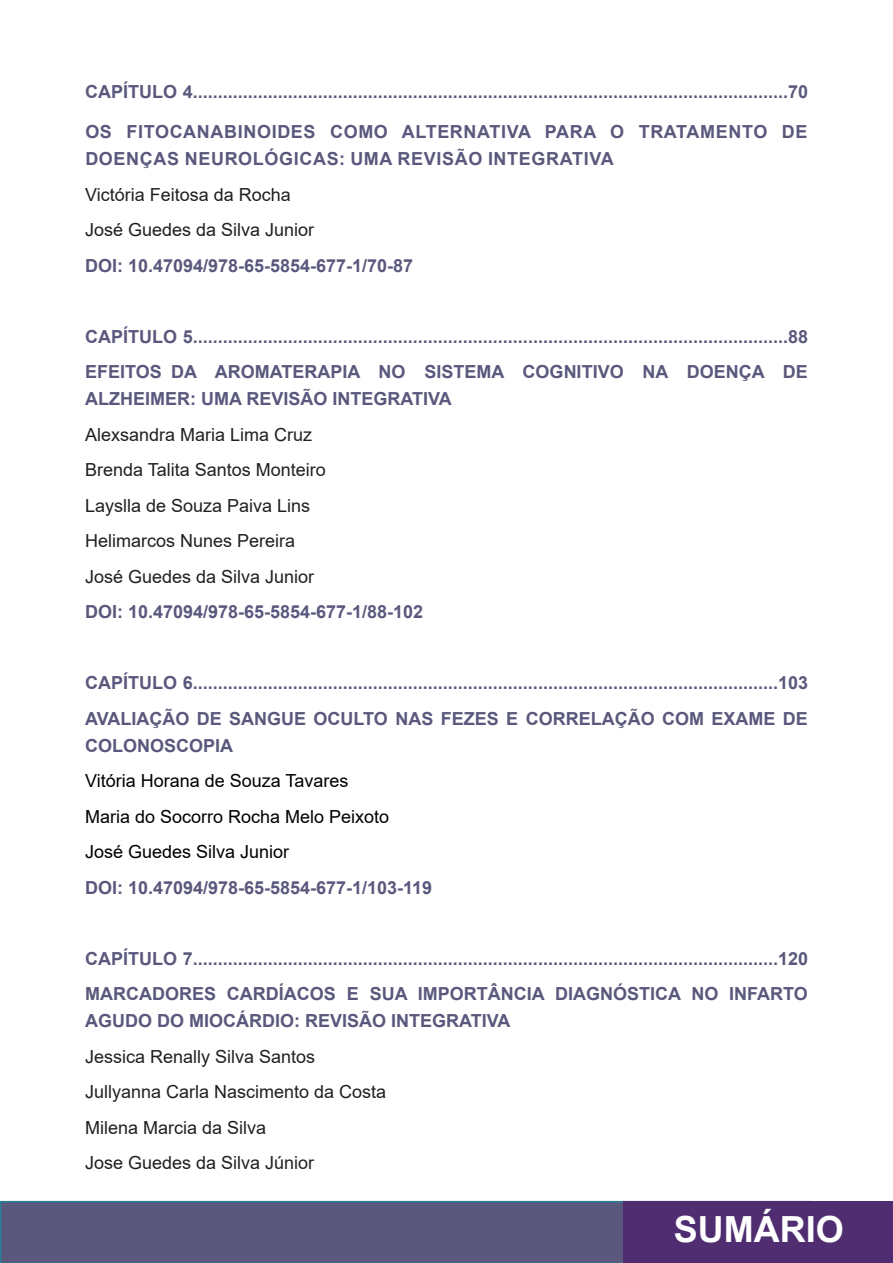
<style>
.page{position:relative;width:893px;height:1263px;background:#fff}
.page>*{position:absolute;margin:0;border:0;box-sizing:border-box;transform-origin:0 0}
.t1{font:700 36px "Arial";color:#fff}
.Body_Text{font:700 18px/27px "Arial";color:#5a597d}
.No_Spacing{font:18px "Arial";color:#231f20}
.CF_-_Título_da_Capa{font:700 18px/27px "Arial";letter-spacing:.035em;color:#5a597d}
.No_Spacing-2{font:18px "Arial";color:#000}
.CF_-_Capa_e_Folha_de{font:18px "Arial";color:#231f20}
</style>
<div class="page">
<div style="left:0;top:1201px;width:624px;height:62px;background:#5a597d"></div>
<div style="left:624px;top:1201px;width:269px;height:62px;background:#502d71"></div>
<p class="Body_Text" style="left:85px;top:79px;width:725px">CAPÍTULO 4.......................................................................................................................70</p>
<p class="CF_-_Título_da_Capa" style="left:85px;top:119px;width:724px">OS FITOCANABINOIDES COMO ALTERNATIVA PARA O TRATAMENTO DE<br>DOENÇAS NEUROLÓGICAS: UMA REVISÃO INTEGRATIVA</p>
<p class="No_Spacing" style="left:85px;top:182px;width:207px">Victória Feitosa da Rocha</p>
<p class="No_Spacing" style="left:85px;top:217px;width:231px">José Guedes da Silva Junior</p>
<p class="Body_Text" style="left:85px;top:252px;width:330px">DOI: 10.47094/978-65-5854-677-1/70-87</p>
<p class="Body_Text" style="left:85px;top:323px;width:725px">CAPÍTULO 5.......................................................................................................................88</p>
<p class="Body_Text" style="left:85px;top:359px;width:724px">EFEITOS DA AROMATERAPIA NO SISTEMA COGNITIVO NA DOENÇA DE<br>ALZHEIMER: UMA REVISÃO INTEGRATIVA</p>
<p class="No_Spacing" style="left:85px;top:422px;width:229px">Alexsandra Maria Lima Cruz</p>
<p class="No_Spacing" style="left:85px;top:457px;width:242px">Brenda Talita Santos Monteiro</p>
<p class="No_Spacing" style="left:85px;top:493px;width:227px">Layslla de Souza Paiva Lins</p>
<p class="No_Spacing" style="left:85px;top:528px;width:212px">Helimarcos Nunes Pereira</p>
<p class="No_Spacing" style="left:85px;top:564px;width:231px">José Guedes da Silva Junior</p>
<p class="Body_Text" style="left:85px;top:599px;width:340px">DOI: 10.47094/978-65-5854-677-1/88-102</p>
<p class="Body_Text" style="left:85px;top:670px;width:725px">CAPÍTULO 6.....................................................................................................................103</p>
<p class="Body_Text" style="left:85px;top:705px;width:724px">AVALIAÇÃO DE SANGUE OCULTO NAS FEZES E CORRELAÇÃO COM EXAME DE<br>COLONOSCOPIA</p>
<p class="No_Spacing-2" style="left:85px;top:768px;width:265px">Vitória Horana de Souza Tavares</p>
<p class="No_Spacing-2" style="left:85px;top:804px;width:306px">Maria do Socorro Rocha Melo Peixoto</p>
<p class="No_Spacing-2" style="left:85px;top:839px;width:206px">José Guedes Silva Junior</p>
<p class="Body_Text" style="left:85px;top:874px;width:349px">DOI: 10.47094/978-65-5854-677-1/103-119</p>
<p class="Body_Text" style="left:85px;top:945px;width:725px">CAPÍTULO 7.....................................................................................................................120</p>
<p class="Body_Text" style="left:85px;top:981px;width:724px">MARCADORES CARDÍACOS E SUA IMPORTÂNCIA DIAGNÓSTICA NO INFARTO<br>AGUDO DO MIOCÁRDIO: REVISÃO INTEGRATIVA</p>
<p class="No_Spacing" style="left:85px;top:1044px;width:232px">Jessica Renally Silva Santos</p>
<p class="CF_-_Capa_e_Folha_de" style="left:85px;top:1080px;width:303px">Jullyanna Carla Nascimento da Costa</p>
<p class="CF_-_Capa_e_Folha_de" style="left:85px;top:1115px;width:183px">Milena Marcia da Silva</p>
<p class="No_Spacing" style="left:85px;top:1151px;width:231px">Jose Guedes da Silva Júnior</p>
<h1 class="t1" style="left:674px;top:1204px;width:171px">SUMÁRIO</h1>
</div>
